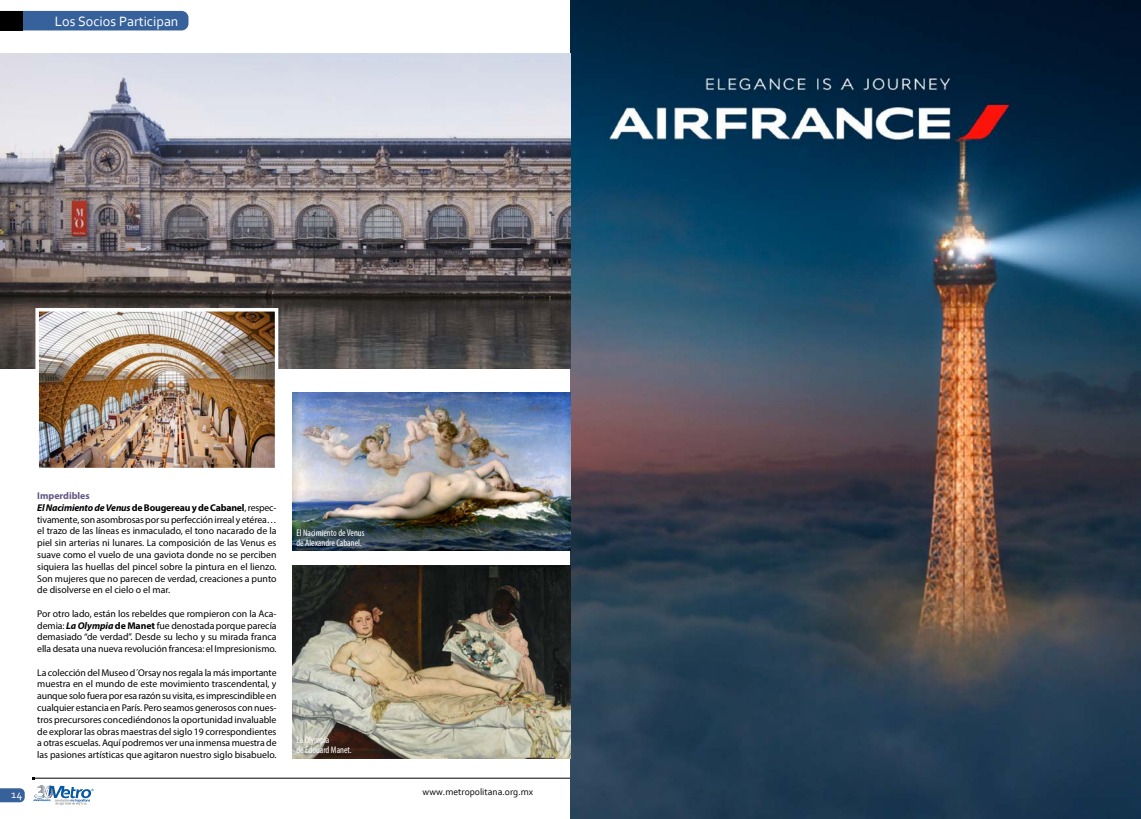
<style>
.page{position:relative;width:1141px;height:819px;background:#fff}
.page>*{position:absolute;margin:0;border:0;box-sizing:border-box;transform-origin:0 0}
.t1{font:14.17px "Corbel";color:#fff}
.t2{font:11.38px "Corbel";color:#fff}
.t3{font:9.8px/11.7px "Myriad Pro";color:#000;text-align:justify}
.t4{font:condensed 9.62px/10.5px "Myriad Pro";color:#fff}
.t5{font:9.62px "Corbel";color:#000}
.s1{font-weight:700;color:#635785}
.s2{font-weight:700;font-style:italic}
.s3{font-weight:700}
</style>
<div class="page">
<svg style="left:0;top:788px;width:25px;height:14px"></svg>
<hr style="left:33px;top:778px;width:537px;height:1px;background:#000">
<img style="left:570px;top:0;width:571px;height:819px">
<svg style="left:33px;top:785px;width:61px;height:20px"></svg>
<div style="left:23px;top:11px;width:166px;height:19px;background:#37619b"></div>
<div style="left:0;top:11px;width:23px;height:19px;background:#000"></div>
<img style="left:293px;top:565px;width:277px;height:193px">
<img style="left:293px;top:393px;width:277px;height:158px">
<img style="left:0;top:53px;width:570px;height:316px">
<img style="left:40px;top:313px;width:233px;height:153px">
<div style="left:35px;top:308px;width:243px;height:163px;border:4px solid #fff"></div>
<h1 class="t1" style="left:55px;top:12px;width:125px">Los Socios Participan</h1>
<p class="t3" style="left:37px;top:490px;width:241px;text-align:left"><span class="s1">Imperdibles<br></span><span class="s2">El Nacimiento de Venus</span> <span class="s3">de Bougereau y de Cabanel</span>, respec&shy;tivamente, son asombrosas por su perfección irreal y etérea… el trazo de las líneas es inmaculado, el tono nacarado de la piel sin arterias ni lunares. La composición de las Venus es suave como el vuelo de una gaviota donde no se perciben siquiera las huellas del pincel sobre la pintura en el lienzo.<br>Son mujeres que no parecen de verdad, creaciones a punto de disolverse en el cielo o el mar.</p>
<p class="t3" style="left:37px;top:607px;width:241px">Por otro lado, están los rebeldes que rompieron con la Aca&shy;demia: <span class="s2">La Olympia</span> <span class="s3">de Manet</span> fue denostada porque parecía demasiado “de verdad”. Desde su lecho y su mirada franca ella desata una nueva revolución francesa: el Impresionismo.</p>
<p class="t3" style="left:37px;top:666px;width:241px">La colección del Museo d´Orsay nos regala la más importante muestra en el mundo de este movimiento trascendental, y aunque solo fuera por esa razón su visita, es imprescindible en cualquier estancia en París. Pero seamos generosos con nues&shy;tros precursores concediéndonos la oportunidad invaluable de explorar las obras maestras del siglo 19 correspondientes a otras escuelas. Aquí podremos ver una inmensa muestra de las pasiones artísticas que agitaron nuestro siglo bisabuelo.</p>
<p class="t4" style="left:296px;top:527px;width:70px">El Nacimiento de Venus de Alexandre Cabanel.</p>
<p class="t4" style="left:296px;top:734px;width:57px">La Olympia<br>de Édouard Manet.</p>
<p class="t2" style="left:11px;top:787px;width:12px">14</p>
<p class="t5" style="left:423px;top:786px;width:112px">www.metropolitana.org.mx</p>
</div>
